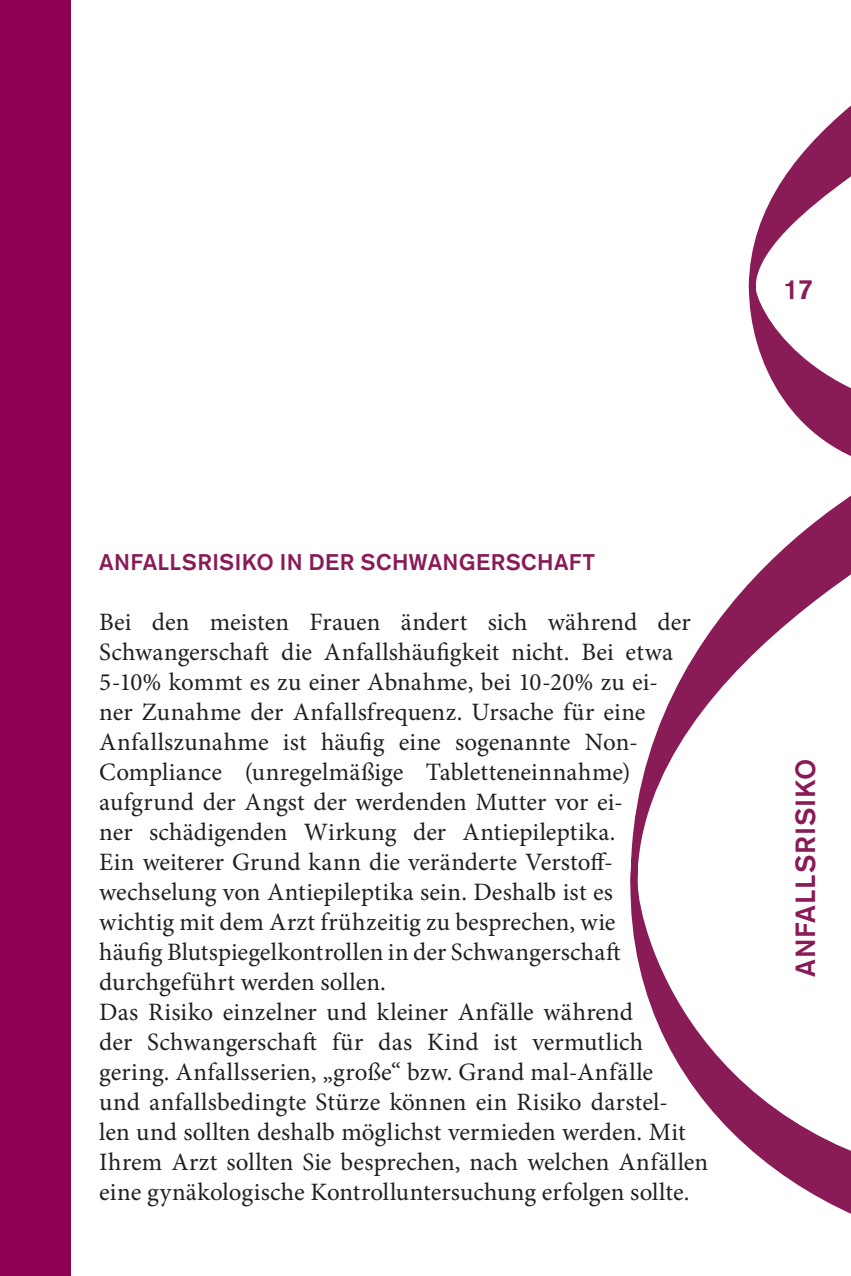
<style>
.page{position:relative;width:851px;height:1276px;background:#fff}
.page>*{position:absolute;margin:0;border:0;box-sizing:border-box;transform-origin:0 0}
.t1{font:500 27.5px "Akzidenz Grotesk BE";letter-spacing:.03em;color:#891b56}
.t2{font:25px/30px "Minion Pro";letter-spacing:.005em;color:#231f20}
.Überschrift_1__akz_m{font:500 22.5px "Akzidenz Grotesk BE";letter-spacing:.015em;color:#891b56}
</style>
<div class="page">
<svg style="left:630px;top:106px;width:220px;height:1108px"></svg>
<div style="left:0;top:0;width:71px;height:1276px;background:#8d0052"></div>
<p class="t1" style="left:783px;top:272px;width:31px">17</p>
<p class="Überschrift_1__akz_m" style="left:99px;top:548px;width:497px">ANFALLSRISIKO IN DER SCHWANGERSCHAFT</p>
<p class="t2" style="left:99px;top:607px;width:593px">Bei den meisten Frauen ändert sich während der Schwangerschaft die Anfallshäufigkeit nicht. Bei etwa 5-10% kommt es zu einer Abnahme, bei 10-20% zu ei&shy;ner Zunahme der Anfallsfrequenz. Ursache für eine Anfallszunahme ist häufig eine sogenannte Non-Compliance (unregelmäßige Tabletteneinnahme) aufgrund der Angst der werdenden Mutter vor ei-<br>ner schädigenden Wirkung der Antiepileptika.<br>Ein weiterer Grund kann die veränderte Verstoff&shy;wechselung von Antiepileptika sein. Deshalb ist es wichtig mit dem Arzt frühzeitig zu besprechen, wie<br>häufig Blutspiegelkontrollen in der Schwangerschaft durchgeführt werden sollen.</p>
<p class="t2" style="left:99px;top:997px;width:610px">Das Risiko einzelner und kleiner Anfälle während<br>der Schwangerschaft für das Kind ist vermutlich gering. Anfallsserien, „große“ bzw. Grand mal-Anfälle<br>und anfallsbedingte Stürze können ein Risiko darstel-<br>len und sollten deshalb möglichst vermieden werden. Mit Ihrem Arzt sollten Sie besprechen, nach welchen Anfällen eine gynäkologische Kontrolluntersuchung erfolgen sollte.</p>
<p class="t1" style="left:788px;top:977px;width:220px;rotate:-90deg">ANFALLSRISIKO</p>
</div>
